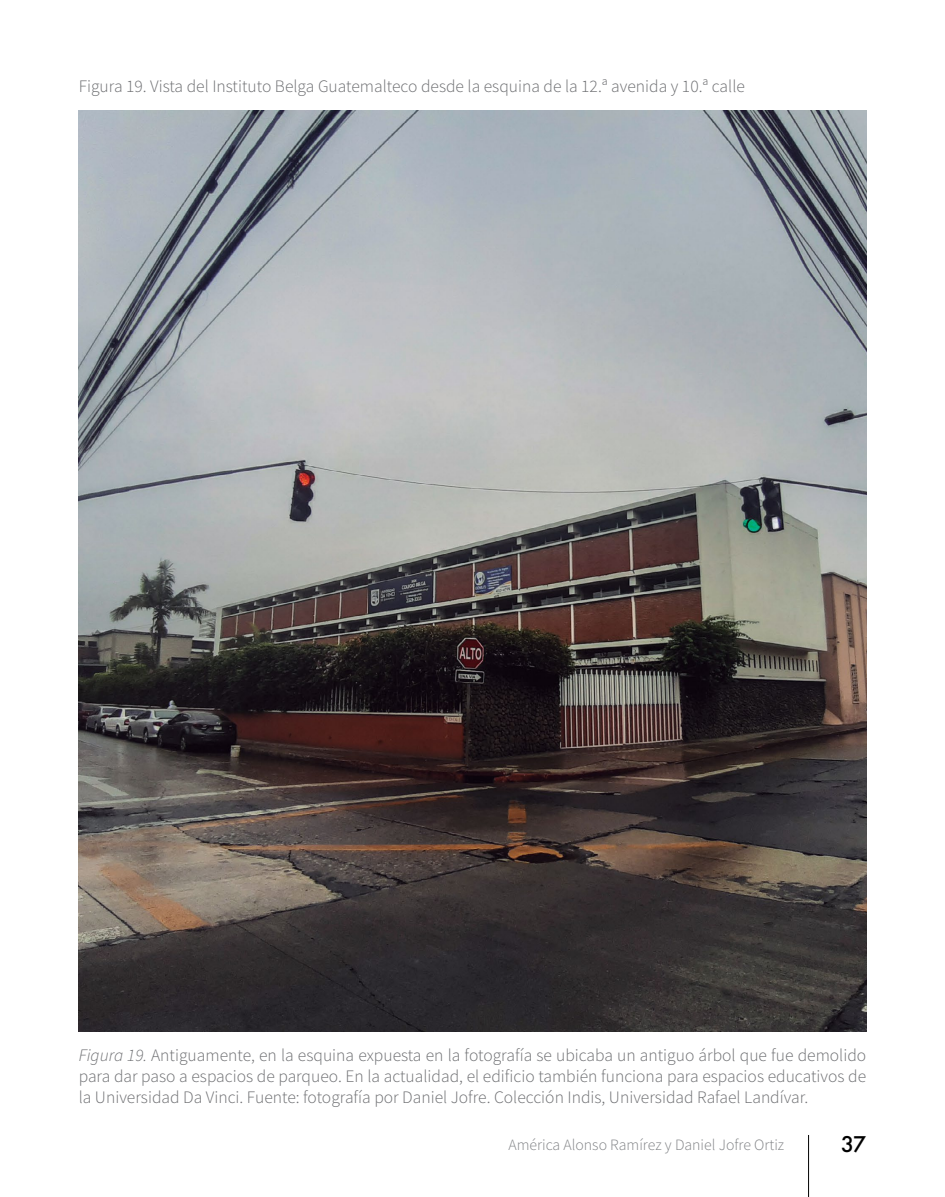
<style>
.page{position:relative;width:945px;height:1197px;background:#fff}
.page>*{position:absolute;margin:0;border:0;box-sizing:border-box;transform-origin:0 0}
.t1{font:500 21px "Futura";color:#000}
.t2{font:300 17.5px/21px "Source Sans Pro";color:#6d6e71;text-align:justify}
.t3{font:300 15.75px "Source Sans Pro";color:#808285}
.s1{font-style:italic}
</style>
<div class="page">
<hr style="left:808px;top:1135px;width:1px;height:62px;background:#000">
<img style="left:79px;top:111px;width:787px;height:921px">
<p class="t2" style="left:79px;top:76px;width:668px">Figura 19. Vista del Instituto Belga Guatemalteco desde la esquina de la 12.ª avenida y 10.ª calle</p>
<p class="t2" style="left:79px;top:1044px;width:789px"><span class="s1">Figura 19.</span> Antiguamente, en la esquina expuesta en la fotografía se ubicaba un antiguo árbol que fue demolido para dar paso a espacios de parqueo. En la actualidad, el edificio también funciona para espacios educativos de la Universidad Da Vinci. Fuente: fotografía por Daniel Jofre. Colección Indis, Universidad Rafael Landívar.</p>
<p class="t3" style="left:508px;top:1135px;width:277px">América Alonso Ramírez y Daniel Jofre Ortiz</p>
<p class="t1" style="left:841px;top:1130px;width:26px">37</p>
</div>
